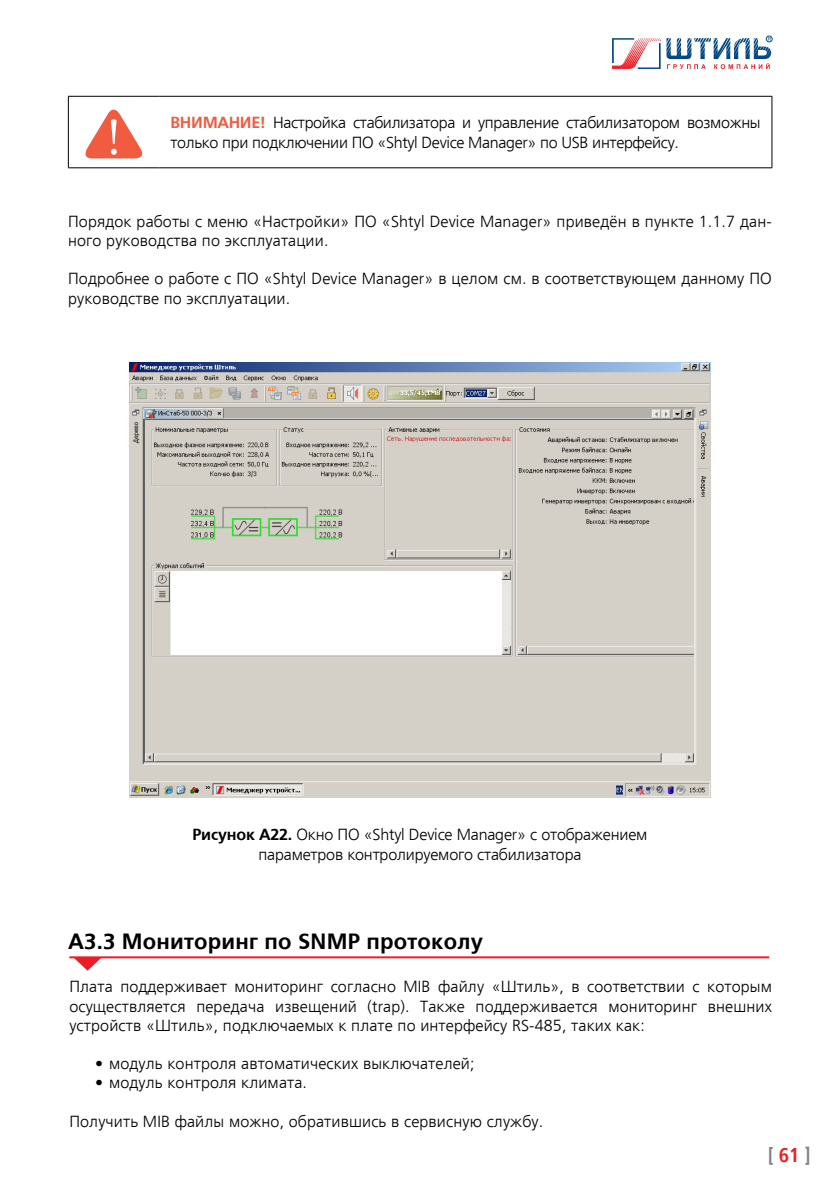
<style>
.page{position:relative;width:840px;height:1191px;background:#fff}
.page>*{position:absolute;margin:0;border:0;box-sizing:border-box;transform-origin:0 0}
.t1{font:700 22px "Frutiger LTCYR";letter-spacing:.01em;color:#000}
.t2{font:700 condensed 20px "Frutiger LTCYR";color:#808285}
.t3{font:300 16px/19.2px "Frutiger LTCYR";letter-spacing:.01em;color:#000}
.t4{font:300 16px/19.2px "Frutiger LTCYR";letter-spacing:-.02em;color:#000}
.t5{font:300 16px/19.2px "Frutiger LTCYR";letter-spacing:-.01em;color:#000;text-align:center}
.s1{font-weight:700;color:#f15b40}
.s2{font-weight:700}
.s3{color:#ed1d24}
</style>
<div class="page">
<div style="left:765px;top:36px;width:7px;height:6px;border:1px solid #005088;border-radius:50%"></div>
<svg style="left:666px;top:37px;width:104px;height:32px"></svg>
<svg style="left:612px;top:38px;width:48px;height:31px"></svg>
<img style="left:129px;top:362px;width:581px;height:435px">
<hr style="left:68px;top:96px;width:91px;height:1px;background:#000">
<hr style="left:68px;top:97px;width:1px;height:71px;background:#000">
<hr style="left:159px;top:96px;width:612px;height:1px;background:#000">
<hr style="left:771px;top:97px;width:1px;height:71px;background:#000">
<hr style="left:68px;top:167px;width:91px;height:1px;background:#000">
<hr style="left:159px;top:167px;width:612px;height:1px;background:#000">
<svg style="left:85px;top:109px;width:58px;height:49px"></svg>
<hr style="left:69px;top:956px;width:699px;height:2px;background:#ed1d24">
<svg style="left:73px;top:958px;width:29px;height:12px"></svg>
<p class="t4" style="left:170px;top:114px;width:591px"><span class="s1">ВНИМАНИЕ!</span> Настройка стабилизатора и управление стабилизатором возможны только при подключении ПО «Shtyl Device Manager» по USB интерфейсу.</p>
<p class="t3" style="left:68px;top:212px;width:705px">Порядок работы с меню «Настройки» ПО «Shtyl Device Manager» приведён в пункте 1.1.7 дан&shy;ного руководства по эксплуатации.</p>
<p class="t3" style="left:68px;top:269px;width:704px">Подробнее о работе с ПО «Shtyl Device Manager» в целом см. в соответствующем данному ПО руководстве по эксплуатации.</p>
<p class="t5" style="left:192px;top:825px;width:456px"><span class="s2">Рисунок А22.</span> Окно ПО «Shtyl Device Manager» с отображением параметров контролируемого стабилизатора</p>
<h1 class="t1" style="left:68px;top:929px;width:416px">А3.3 Мониторинг по SNMP протоколу</h1>
<p class="t3" style="left:69px;top:977px;width:703px;text-align:justify">Плата поддерживает мониторинг согласно MIB файлу «Штиль», в соответствии с которым осуществляется передача извещений (trap). Также поддерживается мониторинг внешних устройств «Штиль», подключаемых к плате по интерфейсу RS-485, таких как:</p>
<p class="t3" style="left:95px;top:1054px;width:381px">• модуль контроля автоматических выключателей;</p>
<p class="t3" style="left:95px;top:1073px;width:213px">• модуль контроля климата.</p>
<p class="t3" style="left:69px;top:1112px;width:475px">Получить MIB файлы можно, обратившись в сервисную службу.</p>
<p class="t2" style="left:767px;top:1144px;width:45px">[ <span class="s3">61</span> ]</p>
</div>
